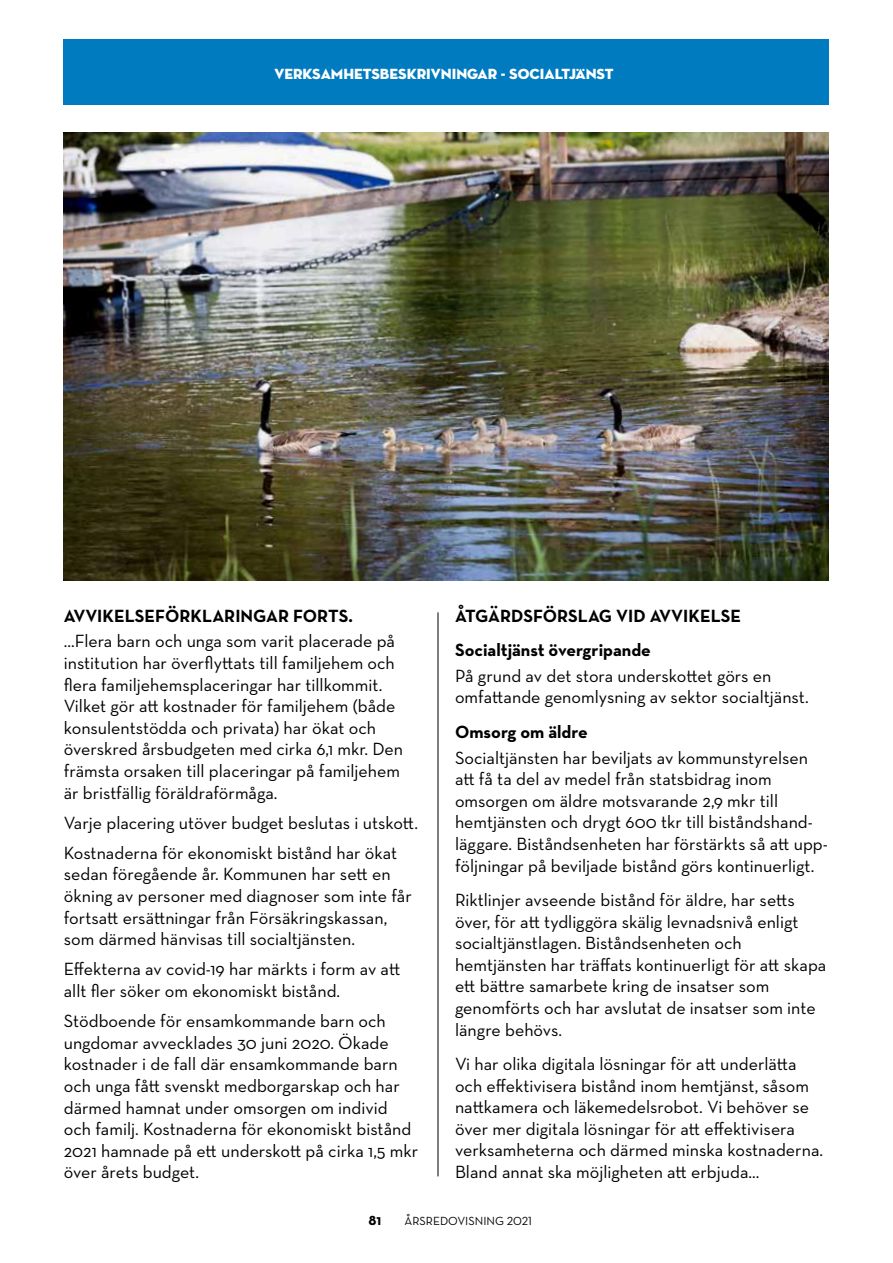
<style>
.page{position:relative;width:893px;height:1263px;background:#fff}
.page>*{position:absolute;margin:0;border:0;box-sizing:border-box;transform-origin:0 0}
.t1{font:18px/21.6px "Neutraface Text";color:#000}
.t2{font:700 18px/34.3px "Neutraface Text";color:#000}
.t3{font:15px "Neutraface Display Titling";color:#fff}
.t4{font:700 15px "Neutraface Text";color:#000}
.t5{font:12px "Neutraface Text";color:#000}
</style>
<div class="page">
<img style="left:63px;top:133px;width:766px;height:447px">
<div style="left:64px;top:39px;width:765px;height:66px;background:#007bc0"></div>
<hr style="left:438px;top:612px;width:1px;height:564px;background:#000">
<p class="t3" style="left:275px;top:65px;width:340px">VERKSAMHETSBESKRIVNINGAR - SOCIALTJÄNST</p>
<p class="t2" style="left:64px;top:598px;width:291px">AVVIKELSEFÖRKLARINGAR FORTS.</p>
<p class="t1" style="left:64px;top:630px;width:341px">...Flera barn och unga som varit placerade på institution har överflyttats till familjehem och flera familjehemsplaceringar har tillkommit.<br>Vilket gör att kostnader för familjehem (både konsulentstödda och privata) har ökat och överskred årsbudgeten med cirka 6,1 mkr. Den främsta orsaken till placeringar på familjehem är bristfällig föräldraförmåga.</p>
<p class="t1" style="left:64px;top:807px;width:356px;line-height:30.2px">Varje placering utöver budget beslutas i utskott.<br>Kostnaderna för ekonomiskt bistånd har ökat</p>
<p class="t1" style="left:64px;top:863px;width:350px">sedan föregående år. Kommunen har sett en ökning av personer med diagnoser som inte får fortsatt ersättningar från Försäkringskassan, som därmed hänvisas till socialtjänsten.</p>
<p class="t1" style="left:64px;top:958px;width:338px">Effekterna av covid-19 har märkts i form av att allt fler söker om ekonomiskt bistånd.</p>
<p class="t1" style="left:64px;top:1010px;width:356px">Stödboende för ensamkommande barn och ungdomar avvecklades 30 juni 2020. Ökade kostnader i de fall där ensamkommande barn och unga fått svenskt medborgarskap och har därmed hamnat under omsorgen om individ och familj. Kostnaderna för ekonomiskt bistånd 2021 hamnade på ett underskott på cirka 1,5 mkr över årets budget.</p>
<p class="t2" style="left:455px;top:598px;width:288px">ÅTGÄRDSFÖRSLAG VID AVVIKELSE<br>Socialtjänst övergripande</p>
<p class="t1" style="left:455px;top:665px;width:355px">På grund av det stora underskottet görs en omfattande genomlysning av sektor socialtjänst.</p>
<p class="t2" style="left:455px;top:714px;width:134px">Omsorg om äldre</p>
<p class="t1" style="left:455px;top:746px;width:374px">Socialtjänsten har beviljats av kommunstyrelsen att få ta del av medel från statsbidrag inom omsorgen om äldre motsvarande 2,9 mkr till hemtjänsten och drygt 600 tkr till biståndshand&shy;läggare. Biståndsenheten har förstärkts så att upp&shy;följningar på beviljade bistånd görs kontinuerligt.</p>
<p class="t1" style="left:455px;top:889px;width:373px">Riktlinjer avseende bistånd för äldre, har setts över, för att tydliggöra skälig levnadsnivå enligt socialtjänstlagen. Biståndsenheten och hemtjänsten har träffats kontinuerligt för att skapa ett bättre samarbete kring de insatser som genomförts och har avslutat de insatser som inte längre behövs.</p>
<p class="t1" style="left:455px;top:1053px;width:370px">Vi har olika digitala lösningar för att underlätta och effektivisera bistånd inom hemtjänst, såsom nattkamera och läkemedelsrobot. Vi behöver se över mer digitala lösningar för att effektivisera verksamheterna och därmed minska kostnaderna.<br>Bland annat ska möjligheten att erbjuda...</p>
<p class="t4" style="left:368px;top:1210px;width:14px">81</p>
<p class="t5" style="left:404px;top:1213px;width:129px">ÅRSREDOVISNING 2021</p>
</div>
